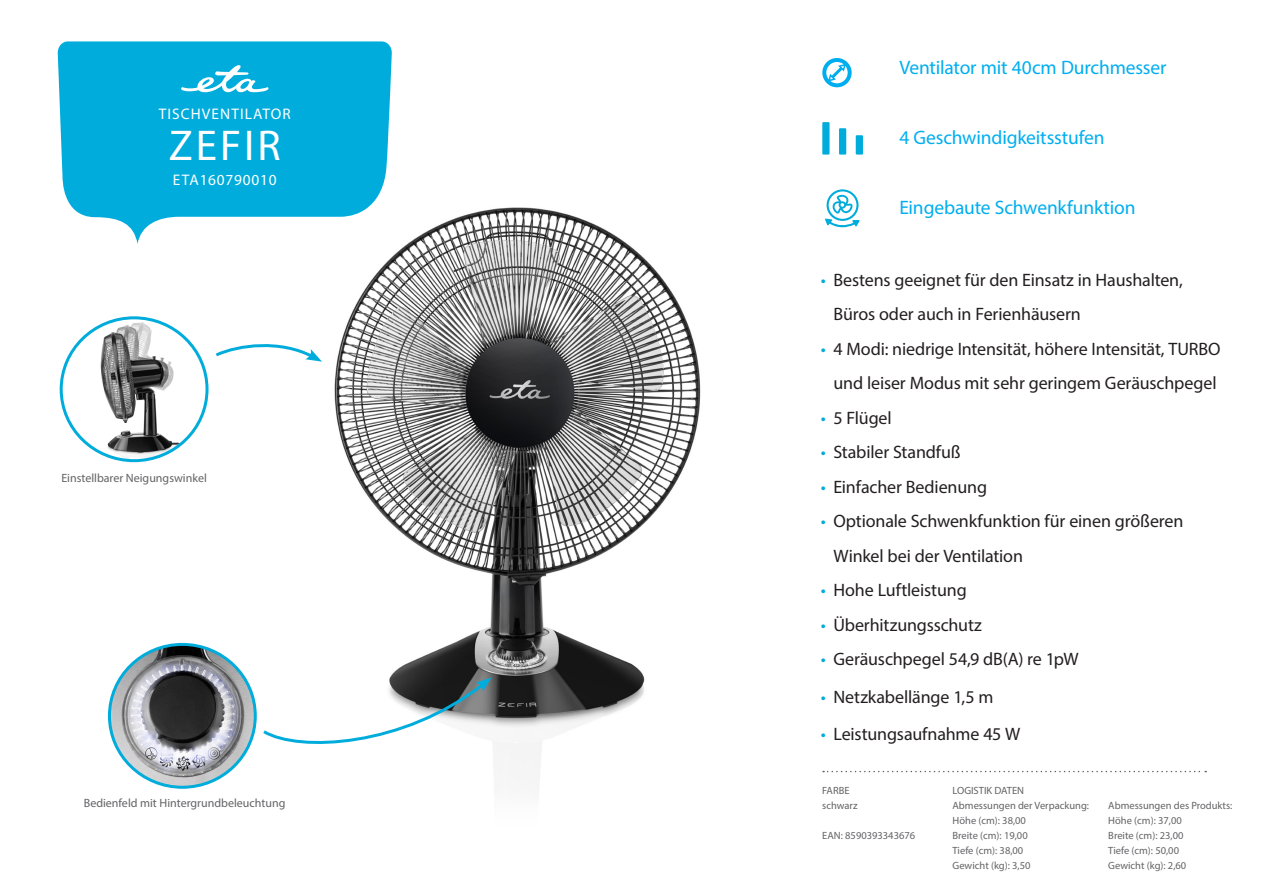
<style>
.page{position:relative;width:1263px;height:893px;background:#fff}
.page>*{position:absolute;margin:0;border:0;box-sizing:border-box;transform-origin:0 0}
.t1{font:43.2px "Myriad Pro";letter-spacing:.07em;color:#fff}
.t2{font:19.5px "Myriad Pro";letter-spacing:-.01em;color:#00aeef}
.t3{font:18px/34.5px "Myriad Pro";letter-spacing:-.005em;color:#231f20}
.t4{font:15.45px "Myriad Pro";letter-spacing:.07em;color:#fff}
.t5{font:15.45px "Myriad Pro";letter-spacing:.05em;color:#fff}
.t6{font:12px "Myriad Pro";color:#636366}
.t7{font:10.5px "Myriad Pro";color:#636366}
.s1{color:#00acdb}
</style>
<div class="page">
<img style="left:334px;top:207px;width:367px;height:578px">
<svg style="left:58px;top:41px;width:334px;height:203px;fill:#00acdb"></svg>
<img style="left:109px;top:644px;width:146px;height:143px">
<div style="left:108px;top:643px;width:149px;height:146px;border:3px solid #00acdb;border-radius:50%"></div>
<img style="left:81px;top:321px;width:117px;height:140px">
<div style="left:60px;top:316px;width:149px;height:146px;border:3px solid #00acdb;border-radius:50%"></div>
<svg style="left:823px;top:771px;width:383px;height:1px"></svg>
<svg style="left:181px;top:65px;width:87px;height:27px"></svg>
<svg style="left:263px;top:677px;width:229px;height:75px"></svg>
<svg style="left:215px;top:344px;width:107px;height:18px"></svg>
<svg style="left:825px;top:189px;width:35px;height:38px"></svg>
<div style="left:822px;top:122px;width:7px;height:33px;background:#00acdb"></div>
<div style="left:839px;top:128px;width:7px;height:27px;background:#00acdb"></div>
<div style="left:856px;top:135px;width:7px;height:20px;background:#00acdb"></div>
<div style="left:822px;top:58px;width:30px;height:29px;border:4px solid #00aeef;border-radius:50%"></div>
<svg style="left:827px;top:63px;width:20px;height:20px"></svg>
<p class="t4" style="left:159px;top:104px;width:134px">TISCHVENTILATOR</p>
<p class="t1" style="left:169px;top:119px;width:113px">ZEFIR</p>
<p class="t5" style="left:173px;top:170px;width:105px">ETA160790010</p>
<p class="t6" style="left:61px;top:471px;width:147px">Einstellbarer Neigungswinkel</p>
<p class="t6" style="left:84px;top:796px;width:203px">Bedienfeld mit Hintergrundbeleuchtung</p>
<p class="t2" style="left:899px;top:56px;width:269px">Ventilator mit 40cm Durchmesser</p>
<p class="t2" style="left:899px;top:125px;width:207px">4 Geschwindigkeitsstufen</p>
<p class="t2" style="left:899px;top:195px;width:238px">Eingebaute Schwenkfunktion</p>
<p class="t3" style="left:833px;top:262px;width:351px;text-indent:-13px"><span class="s1">•</span> Bestens geeignet für den Einsatz in Haushalten,<br>Büros oder auch in Ferienhäusern</p>
<p class="t3" style="left:821px;top:331px;width:401px;text-align:center"><span class="s1">•</span> 4 Modi: niedrige Intensität, höhere Intensität, TURBO und leiser Modus mit sehr geringem Geräuschpegel</p>
<p class="t3" style="left:821px;top:400px;width:73px"><span class="s1">•</span> 5 Flügel</p>
<p class="t3" style="left:821px;top:435px;width:142px"><span class="s1">•</span> Stabiler Standfuß</p>
<p class="t3" style="left:821px;top:469px;width:168px"><span class="s1">•</span> Einfacher Bedienung</p>
<p class="t3" style="left:833px;top:504px;width:352px;text-indent:-13px"><span class="s1">•</span> Optionale Schwenkfunktion für einen größeren<br>Winkel bei der Ventilation</p>
<p class="t3" style="left:821px;top:573px;width:148px"><span class="s1">•</span> Hohe Luftleistung</p>
<p class="t3" style="left:821px;top:607px;width:163px"><span class="s1">•</span> Überhitzungsschutz</p>
<p class="t3" style="left:821px;top:642px;width:260px"><span class="s1">•</span> Geräuschpegel 54,9 dB(A) re 1pW</p>
<p class="t3" style="left:821px;top:679px;width:174px"><span class="s1">•</span> Netzkabellänge 1,5 m</p>
<p class="t3" style="left:821px;top:717px;width:201px"><span class="s1">•</span> Leistungsaufnahme 45 W</p>
<p class="t7" style="left:822px;top:784px;width:29px">FARBE</p>
<p class="t7" style="left:822px;top:799px;width:37px">schwarz</p>
<p class="t7" style="left:822px;top:829px;width:94px">EAN: 8590393343676</p>
<p class="t7" style="left:952px;top:784px;width:73px">LOGISTIK DATEN</p>
<p class="t7" style="left:952px;top:799px;width:138px">Abmessungen der Verpackung:</p>
<p class="t7" style="left:952px;top:814px;width:75px">Höhe (cm): 38,00</p>
<p class="t7" style="left:952px;top:829px;width:77px">Breite (cm): 19,00</p>
<p class="t7" style="left:952px;top:844px;width:72px">Tiefe (cm): 38,00</p>
<p class="t7" style="left:952px;top:859px;width:79px">Gewicht (kg): 3,50</p>
<p class="t7" style="left:1108px;top:799px;width:126px">Abmessungen des Produkts:</p>
<p class="t7" style="left:1108px;top:814px;width:75px">Höhe (cm): 37,00</p>
<p class="t7" style="left:1108px;top:829px;width:77px">Breite (cm): 23,00</p>
<p class="t7" style="left:1108px;top:844px;width:72px">Tiefe (cm): 50,00</p>
<p class="t7" style="left:1108px;top:859px;width:79px">Gewicht (kg): 2,60</p>
</div>
